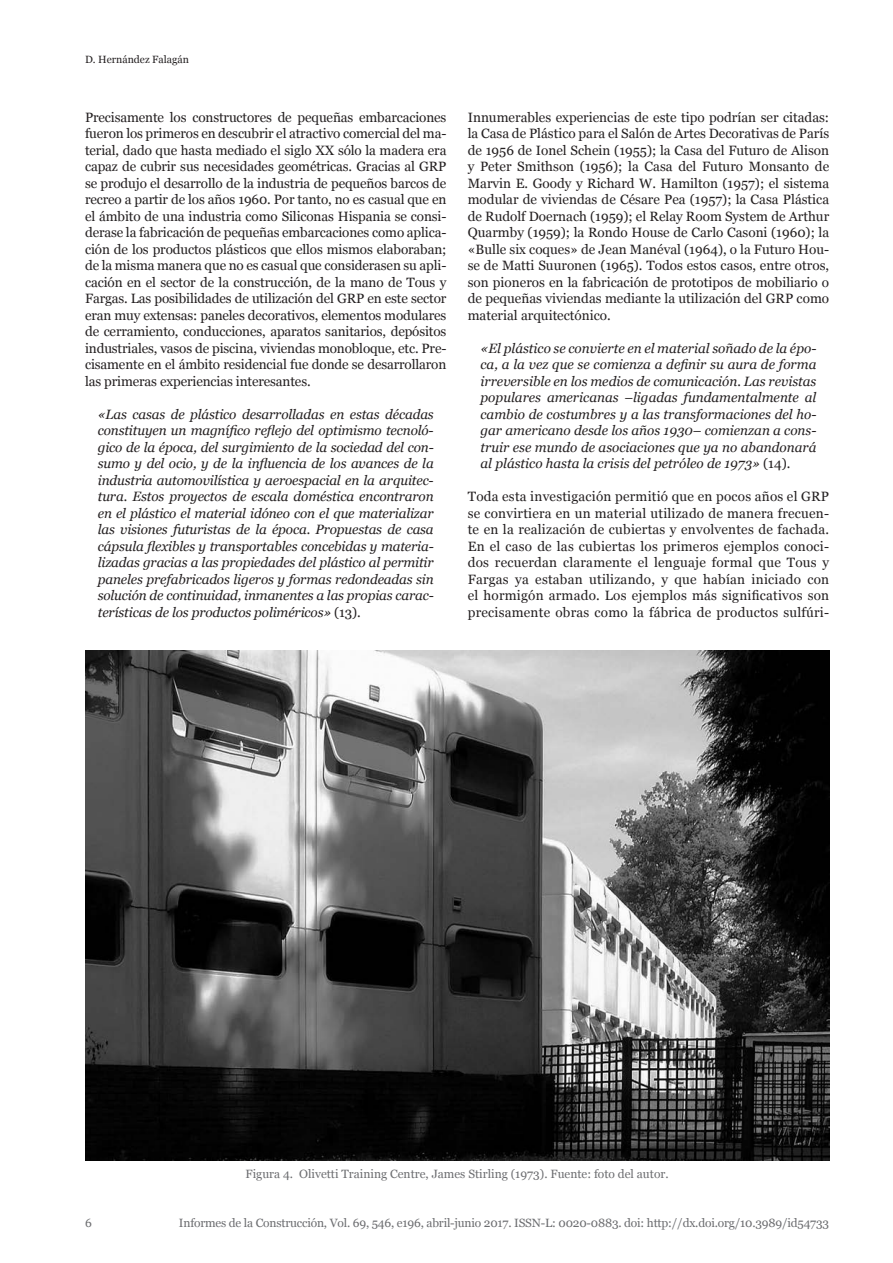
<style>
.page{position:relative;width:893px;height:1263px;background:#fff}
.page>*{position:absolute;margin:0;border:0;box-sizing:border-box;transform-origin:0 0}
.t1{font:13.5px/16.5px "Georgia";color:#231f20;text-align:justify}
.t2{font:italic 13.5px/16.5px "Georgia";letter-spacing:-.005em;color:#231f20;text-align:justify}
.t3{font:12px "Georgia";letter-spacing:-.015em;color:#6c6d70}
.t4{font:10.5px "Georgia";color:#231f20}
.s1{font-style:normal}
</style>
<div class="page">
<img style="left:85px;top:650px;width:744px;height:510px">
<p class="t4" style="left:85px;top:54px;width:105px">D. Hernández Falagán</p>
<p class="t1" style="left:85px;top:109px;width:363px">Precisamente los constructores de pequeñas embarcaciones fueron los primeros en descubrir el atractivo comercial del ma&shy;terial, dado que hasta mediado el siglo XX sólo la madera era capaz de cubrir sus necesidades geométricas. Gracias al GRP se produjo el desarrollo de la industria de pequeños barcos de recreo a partir de los años 1960. Por tanto, no es casual que en el ámbito de una industria como Siliconas Hispania se consi&shy;derase la fabricación de pequeñas embarcaciones como aplica&shy;ción de los productos plásticos que ellos mismos elaboraban; de la misma manera que no es casual que considerasen su apli&shy;cación en el sector de la construcción, de la mano de Tous y Fargas. Las posibilidades de utilización del GRP en este sector eran muy extensas: paneles decorativos, elementos modulares de cerramiento, conducciones, aparatos sanitarios, depósitos industriales, vasos de piscina, viviendas monobloque, etc. Pre&shy;cisamente en el ámbito residencial fue donde se desarrollaron las primeras experiencias interesantes.</p>
<p class="t2" style="left:98px;top:406px;width:337px">«Las casas de plástico desarrolladas en estas décadas constituyen un magnífico reflejo del optimismo tecnoló&shy;gico de la época, del surgimiento de la sociedad del con&shy;sumo y del ocio, y de la influencia de los avances de la industria automovilística y aeroespacial en la arquitec&shy;tura. Estos proyectos de escala doméstica encontraron en el plástico el material idóneo con el que materializar las visiones futuristas de la época. Propuestas de casa cápsula flexibles y transportables concebidas y materia&shy;lizadas gracias a las propiedades del plástico al permitir paneles prefabricados ligeros y formas redondeadas sin solución de continuidad, inmanentes a las propias carac&shy;terísticas de los productos poliméricos» <span class="s1">(13).</span></p>
<p class="t1" style="left:468px;top:109px;width:363px">Innumerables experiencias de este tipo podrían ser citadas: la Casa de Plástico para el Salón de Artes Decorativas de París de 1956 de Ionel Schein (1955); la Casa del Futuro de Alison y Peter Smithson (1956); la Casa del Futuro Monsanto de Marvin E. Goody y Richard W. Hamilton (1957); el sistema modular de viviendas de Césare Pea (1957); la Casa Plástica de Rudolf Doernach (1959); el Relay Room System de Arthur Quarmby (1959); la Rondo House de Carlo Casoni (1960); la «Bulle six coques» de Jean Manéval (1964), o la Futuro Hou&shy;se de Matti Suuronen (1965). Todos estos casos, entre otros, son pioneros en la fabricación de prototipos de mobiliario o de pequeñas viviendas mediante la utilización del GRP como material arquitectónico.</p>
<p class="t2" style="left:480px;top:340px;width:337px">«El plástico se convierte en el material soñado de la épo&shy;ca, a la vez que se comienza a definir su aura de forma irreversible en los medios de comunicación. Las revistas populares americanas –ligadas fundamentalmente al cambio de costumbres y a las transformaciones del ho&shy;gar americano desde los años 1930– comienzan a cons&shy;truir ese mundo de asociaciones que ya no abandonará al plástico hasta la crisis del petróleo de 1973» <span class="s1">(14).</span></p>
<p class="t1" style="left:468px;top:488px;width:363px">Toda esta investigación permitió que en pocos años el GRP se convirtiera en un material utilizado de manera frecuen&shy;te en la realización de cubiertas y envolventes de fachada.<br>En el caso de las cubiertas los primeros ejemplos conoci&shy;dos recuerdan claramente el lenguaje formal que Tous y Fargas ya estaban utilizando, y que habían iniciado con el hormigón armado. Los ejemplos más significativos son precisamente obras como la fábrica de productos sulfúri-</p>
<p class="t3" style="left:85px;top:1216px;width:8px">6</p>
<p class="t3" style="left:246px;top:1167px;width:425px">Figura 4. Olivetti Training Centre, James Stirling (1973). Fuente: foto del autor.</p>
<p class="t3" style="left:179px;top:1216px;width:652px">Informes de la Construcción, Vol. 69, 546, e196, abril-junio 2017. ISSN-L: 0020-0883. doi: http://dx.doi.org/10.3989/id54733</p>
</div>
